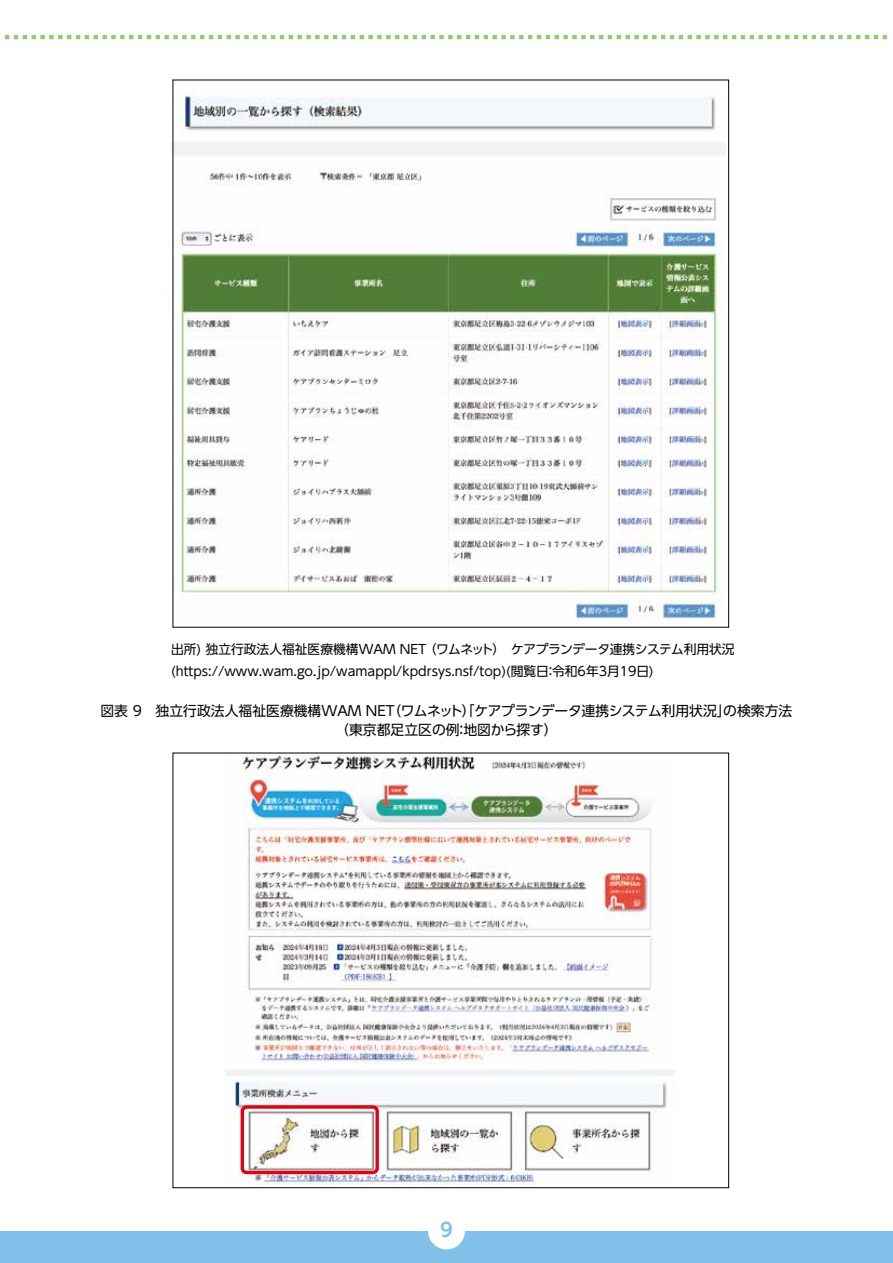
<style>
.page{position:relative;width:893px;height:1263px;background:#fff}
.page>*{position:absolute;margin:0;border:0;box-sizing:border-box;transform-origin:0 0}
.t1{font:700 19.2px "UD Shin Go Pro De";color:#82c1ea}
.t2{font:13.8px/19.2px "UD Shin Go Pro";color:#000;text-align:center}
.t3{font:12.75px/21.3px "UD Shin Go Pro";color:#000}
</style>
<div class="page">
<div style="left:0;top:1231px;width:893px;height:32px;background:#82c1ea"></div>
<div style="left:428px;top:1212px;width:37px;height:37px;background:#fff;border-radius:50%"></div>
<img style="left:225px;top:755px;width:450px;height:430px">
<img style="left:171px;top:90px;width:554px;height:533px">
<svg style="left:5px;top:35px;width:882px;height:4px"></svg>
<div style="left:241px;top:1105px;width:138px;height:69px;border:3px solid #e60012;border-radius:4px"></div>
<p class="t3" style="left:171px;top:638px;width:565px">出所) 独立行政法人福祉医療機構WAM NET （ワムネット）　ケアプランデータ連携システム利用状況(https://www.wam.go.jp/wamappl/kpdrsys.nsf/top)(閲覧日：令和6年3月19日)</p>
<p class="t2" style="left:100px;top:701px;width:693px">図表 9　独立行政法人福祉医療機構WAM NET（ワムネット）「ケアプランデータ連携システム利用状況」の検索方法（東京都足立区の例：地図から探す）</p>
<h1 class="t1" style="left:440px;top:1214px;width:14px">9</h1>
</div>
